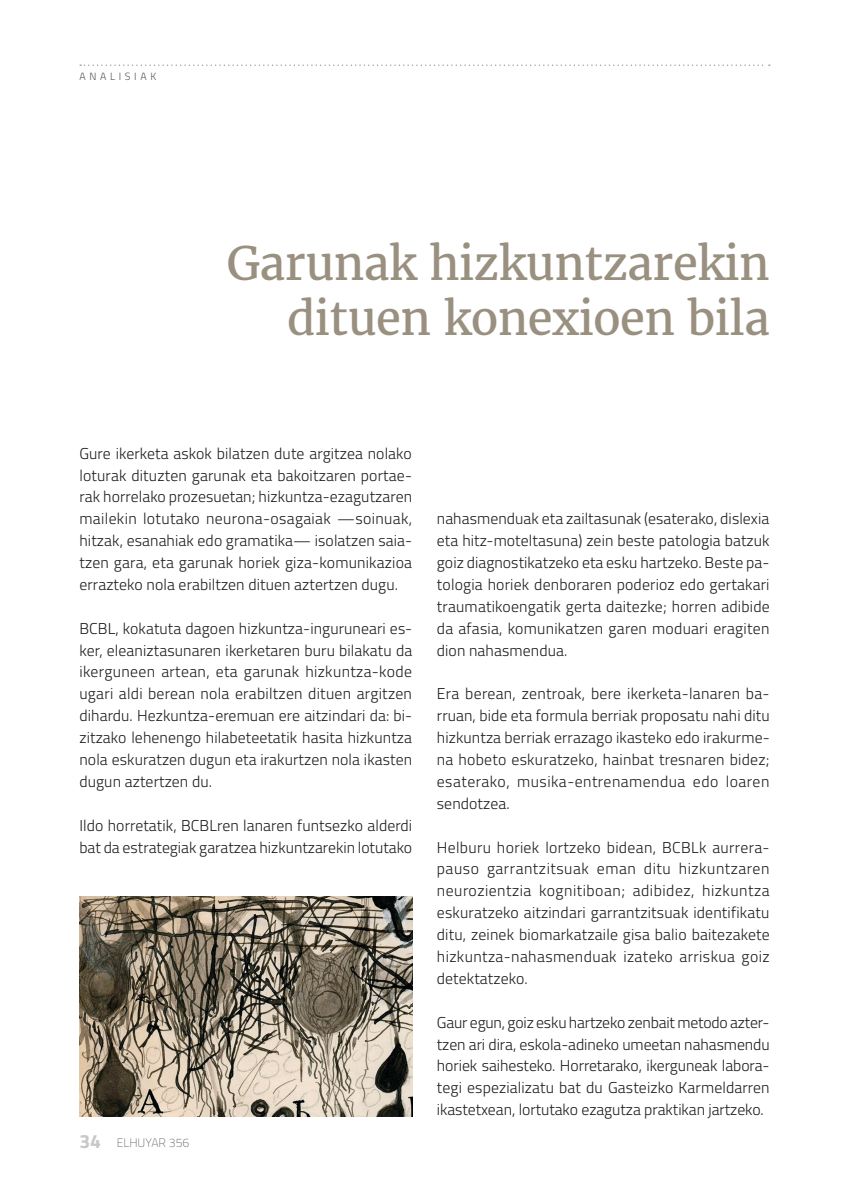
<style>
.page{position:relative;width:844px;height:1191px;background:#fff}
.page>*{position:absolute;margin:0;border:0;box-sizing:border-box;transform-origin:0 0}
.t1{font:45.5px/54.6px "Merriweather";letter-spacing:-.01em;color:#999080;text-align:right}
.t2{font:300 15.75px/21.9px "Titillium";letter-spacing:.005em;color:#1d1d1b;text-align:justify}
.t3{font:100 12.25px "Titillium";color:#575756}
.t4{font:300 10.5px "Titillium";letter-spacing:.35em;color:#575756}
.s1{font-weight:700;font-size:19.25px;color:#c7c7c6}
</style>
<div class="page">
<svg style="left:80px;top:64px;width:689px;height:2px"></svg>
<img style="left:79px;top:896px;width:333px;height:220px">
<p class="t4" style="left:79px;top:68px;width:78px">ANALISIAK</p>
<h1 class="t1" style="left:226px;top:236px;width:545px">Garunak hizkuntzarekin dituen konexioen bila</h1>
<p class="t2" style="left:79px;top:441px;width:334px">Gure ikerketa askok bilatzen dute argitzea nolako loturak dituzten garunak eta bakoitzaren portae&shy;rak horrelako prozesuetan; hizkuntza-ezagutzaren mailekin lotutako neurona-osagaiak —soinuak, hitzak, esanahiak edo gramatika— isolatzen saia&shy;tzen gara, eta garunak horiek giza-komunikazioa errazteko nola erabiltzen dituen aztertzen dugu.</p>
<p class="t2" style="left:79px;top:616px;width:334px">BCBL, kokatuta dagoen hizkuntza-inguruneari es&shy;ker, eleaniztasunaren ikerketaren buru bilakatu da ikerguneen artean, eta garunak hizkuntza-kode ugari aldi berean nola erabiltzen dituen argitzen dihardu. Hezkuntza-eremuan ere aitzindari da: bi&shy;zitzako lehenengo hilabeteetatik hasita hizkuntza nola eskuratzen dugun eta irakurtzen nola ikasten dugun aztertzen du.</p>
<p class="t2" style="left:79px;top:813px;width:334px">Ildo horretatik, BCBLren lanaren funtsezko alderdi bat da estrategiak garatzea hizkuntzarekin lotutako</p>
<p class="t3" style="left:79px;top:1133px;width:111px"><span class="s1">34</span> ELHUYAR 356</p>
<p class="t2" style="left:437px;top:507px;width:334px">nahasmenduak eta zailtasunak (esaterako, dislexia eta hitz-moteltasuna) zein beste patologia batzuk goiz diagnostikatzeko eta esku hartzeko. Beste pa&shy;tologia horiek denboraren poderioz edo gertakari traumatikoengatik gerta daitezke; horren adibide da afasia, komunikatzen garen moduari eragiten dion nahasmendua.</p>
<p class="t2" style="left:437px;top:682px;width:334px">Era berean, zentroak, bere ikerketa-lanaren ba&shy;rruan, bide eta formula berriak proposatu nahi ditu hizkuntza berriak errazago ikasteko edo irakurme&shy;na hobeto eskuratzeko, hainbat tresnaren bidez; esaterako, musika-entrenamendua edo loaren sendotzea.</p>
<p class="t2" style="left:437px;top:835px;width:334px">Helburu horiek lortzeko bidean, BCBLk aurrera&shy;pauso garrantzitsuak eman ditu hizkuntzaren neurozientzia kognitiboan; adibidez, hizkuntza eskuratzeko aitzindari garrantzitsuak identifikatu ditu, zeinek biomarkatzaile gisa balio baitezakete hizkuntza-nahasmenduak izateko arriskua goiz detektatzeko.</p>
<p class="t2" style="left:437px;top:1010px;width:334px">Gaur egun, goiz esku hartzeko zenbait metodo azter&shy;tzen ari dira, eskola-adineko umeetan nahasmendu horiek saihesteko. Horretarako, ikerguneak labora&shy;tegi espezializatu bat du Gasteizko Karmeldarren ikastetxean, lortutako ezagutza praktikan jartzeko.</p>
</div>
